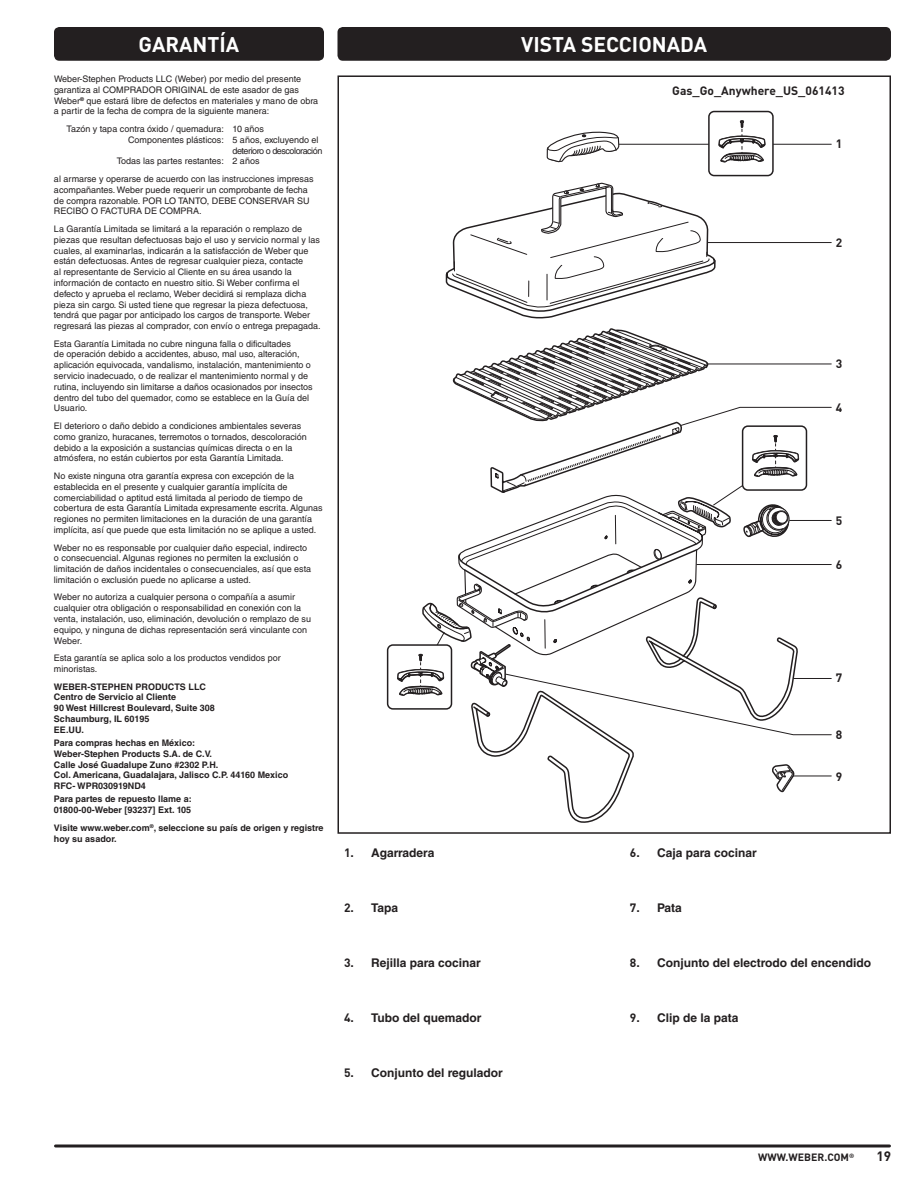
<style>
.page{position:relative;width:918px;height:1188px;background:#fff}
.page>*{position:absolute;margin:0;border:0;box-sizing:border-box;transform-origin:0 0}
.t1{font:700 21px "DIN Pro";color:#fff}
.t2{font:700 13.5px "DIN Pro";color:#231f20}
.t3{font:700 12px "Helvetica LT Std";color:#231f20}
.t4{font:700 12px "DIN Pro";color:#231f20}
.t5{font:700 10.5px "DIN Pro";color:#231f20}
.t6{font:9px/10.8px "Helvetica LT Std";color:#231f20}
.t7{font:700 9px/10.8px "Helvetica LT Std";color:#231f20}
.t8{font:9px "Helvetica LT Std";letter-spacing:-.05em;color:#231f20}
.s1{font-family:"DIN Pro"}
</style>
<div class="page">
<svg style="left:56px;top:1144px;width:834px;height:4px"></svg>
<div style="left:54px;top:27px;width:270px;height:34px;background:#231f20;border-radius:5px"></div>
<div style="left:338px;top:27px;width:553px;height:34px;background:#231f20;border-radius:5px"></div>
<div style="left:708px;top:111px;width:66px;height:65px;border:2px solid #231f20;border-radius:5px"></div>
<div style="left:387px;top:644px;width:65px;height:66px;border:2px solid #231f20;border-radius:5px"></div>
<svg style="left:396px;top:120px;width:436px;height:703px"></svg>
<h1 class="t1" style="left:139px;top:27px;width:102px">GARANTÍA</h1>
<p class="t6" style="left:54px;top:73px;width:266px">Weber-Stephen Products LLC (Weber) por medio del presente garantiza al COMPRADOR ORIGINAL de este asador de gas Weber<sup>®</sup> que estará libre de defectos en materiales y mano de obra a partir de la fecha de compra de la siguiente manera:</p>
<p class="t6" style="left:67px;top:123px;width:199px">Tazón y tapa contra óxido / quemadura: 10 años</p>
<p class="t6" style="left:128px;top:134px;width:192px">Componentes plásticos: 5 años, excluyendo el</p>
<p class="t8" style="left:232px;top:145px;width:91px">deterioro o descoloración</p>
<p class="t6" style="left:117px;top:156px;width:144px">Todas las partes restantes: 2 años</p>
<p class="t6" style="left:54px;top:173px;width:261px">al armarse y operarse de acuerdo con las instrucciones impresas acompañantes. Weber puede requerir un comprobante de fecha de compra razonable. POR LO TANTO, DEBE CONSERVAR SU RECIBO O FACTURA DE COMPRA.</p>
<p class="t6" style="left:54px;top:223px;width:268px">La Garantía Limitada se limitará a la reparación o remplazo de piezas que resultan defectuosas bajo el uso y servicio normal y las cuales, al examinarlas, indicarán a la satisfacción de Weber que están defectuosas. Antes de regresar cualquier pieza, contacte<br>al representante de Servicio al Cliente en su área usando la información de contacto en nuestro sitio. Si Weber confirma el defecto y aprueba el reclamo, Weber decidirá si remplaza dicha pieza sin cargo. Si usted tiene que regresar la pieza defectuosa, tendrá que pagar por anticipado los cargos de transporte. Weber regresará las piezas al comprador, con envío o entrega prepagada.</p>
<p class="t6" style="left:54px;top:338px;width:260px">Esta Garantía Limitada no cubre ninguna falla o dificultades<br>de operación debido a accidentes, abuso, mal uso, alteración, aplicación equivocada, vandalismo, instalación, mantenimiento o servicio inadecuado, o de realizar el mantenimiento normal y de rutina, incluyendo sin limitarse a daños ocasionados por insectos dentro del tubo del quemador, como se establece en la Guía del Usuario.</p>
<p class="t6" style="left:54px;top:420px;width:254px">El deterioro o daño debido a condiciones ambientales severas como granizo, huracanes, terremotos o tornados, descoloración debido a la exposición a sustancias químicas directa o en la atmósfera, no están cubiertos por esta Garantía Limitada.</p>
<p class="t6" style="left:54px;top:470px;width:270px">No existe ninguna otra garantía expresa con excepción de la establecida en el presente y cualquier garantía implícita de comerciabilidad o aptitud está limitada al periodo de tiempo de cobertura de esta Garantía Limitada expresamente escrita. Algunas regiones no permiten limitaciones en la duración de una garantía implícita, así que puede que esta limitación no se aplique a usted.</p>
<p class="t6" style="left:54px;top:542px;width:259px">Weber no es responsable por cualquier daño especial, indirecto o consecuencial. Algunas regiones no permiten la exclusión o limitación de daños incidentales o consecuenciales, así que esta limitación o exclusión puede no aplicarse a usted.</p>
<p class="t6" style="left:54px;top:592px;width:259px">Weber no autoriza a cualquier persona o compañía a asumir cualquier otra obligación o responsabilidad en conexión con la venta, instalación, uso, eliminación, devolución o remplazo de su equipo, y ninguna de dichas representación será vinculante con Weber.</p>
<p class="t6" style="left:54px;top:653px;width:228px">Esta garantía se aplica solo a los productos vendidos por minoristas.</p>
<p class="t7" style="left:54px;top:681px;width:162px">WEBER-STEPHEN PRODUCTS LLC<br>Centro de Servicio al Cliente<br>90 West Hillcrest Boulevard, Suite 308<br>Schaumburg, IL 60195<br>EE.UU.</p>
<p class="t7" style="left:54px;top:737px;width:236px">Para compras hechas en México:<br>Weber-Stephen Products S.A. de C.V.<br>Calle José Guadalupe Zuno #2302 P.H.<br>Col. Americana, Guadalajara, Jalisco C.P. 44160 Mexico RFC- WPR030919ND4</p>
<p class="t7" style="left:54px;top:794px;width:139px">Para partes de repuesto llame a:<br>01800-00-Weber [93237] Ext. 105</p>
<p class="t7" style="left:54px;top:822px;width:271px">Visite www.weber.com<sup>®</sup>, seleccione su país de origen y registre hoy su asador.</p>
<h1 class="t1" style="left:521px;top:27px;width:188px">VISTA SECCIONADA</h1>
<h3 class="t4" style="left:672px;top:81px;width:174px">Gas_Go_Anywhere_US_061413</h3>
<h3 class="t4" style="left:836px;top:133px;width:8px">1</h3>
<h3 class="t4" style="left:836px;top:232px;width:8px">2</h3>
<h3 class="t4" style="left:836px;top:354px;width:8px">3</h3>
<h3 class="t4" style="left:836px;top:397px;width:8px">4</h3>
<h3 class="t4" style="left:836px;top:511px;width:8px">5</h3>
<h3 class="t4" style="left:836px;top:555px;width:8px">6</h3>
<h3 class="t4" style="left:836px;top:668px;width:8px">7</h3>
<h3 class="t4" style="left:836px;top:725px;width:8px">8</h3>
<h3 class="t4" style="left:836px;top:767px;width:8px">9</h3>
<h3 class="t3" style="left:344px;top:846px;width:92px"><span class="s1">1.</span> Agarradera</h3>
<h3 class="t3" style="left:630px;top:846px;width:128px"><span class="s1">6.</span> Caja para cocinar</h3>
<h3 class="t3" style="left:344px;top:901px;width:56px"><span class="s1">2.</span> Tapa</h3>
<h3 class="t4" style="left:630px;top:898px;width:11px">7.</h3>
<h3 class="t3" style="left:657px;top:901px;width:26px">Pata</h3>
<h3 class="t3" style="left:344px;top:956px;width:138px"><span class="s1">3.</span> Rejilla para cocinar</h3>
<h3 class="t4" style="left:630px;top:953px;width:11px">8.</h3>
<h3 class="t3" style="left:657px;top:956px;width:216px">Conjunto del electrodo del encendido</h3>
<h3 class="t3" style="left:344px;top:1011px;width:139px"><span class="s1">4.</span> Tubo del quemador</h3>
<h3 class="t4" style="left:630px;top:1008px;width:11px">9.</h3>
<h3 class="t3" style="left:657px;top:1011px;width:83px">Clip de la pata</h3>
<h3 class="t3" style="left:344px;top:1065px;width:160px"><span class="s1">5.</span> Conjunto del regulador</h3>
<p class="t5" style="left:758px;top:1148px;width:98px">WWW.WEBER.COM<sup>®</sup></p>
<h2 class="t2" style="left:876px;top:1145px;width:16px">19</h2>
</div>
